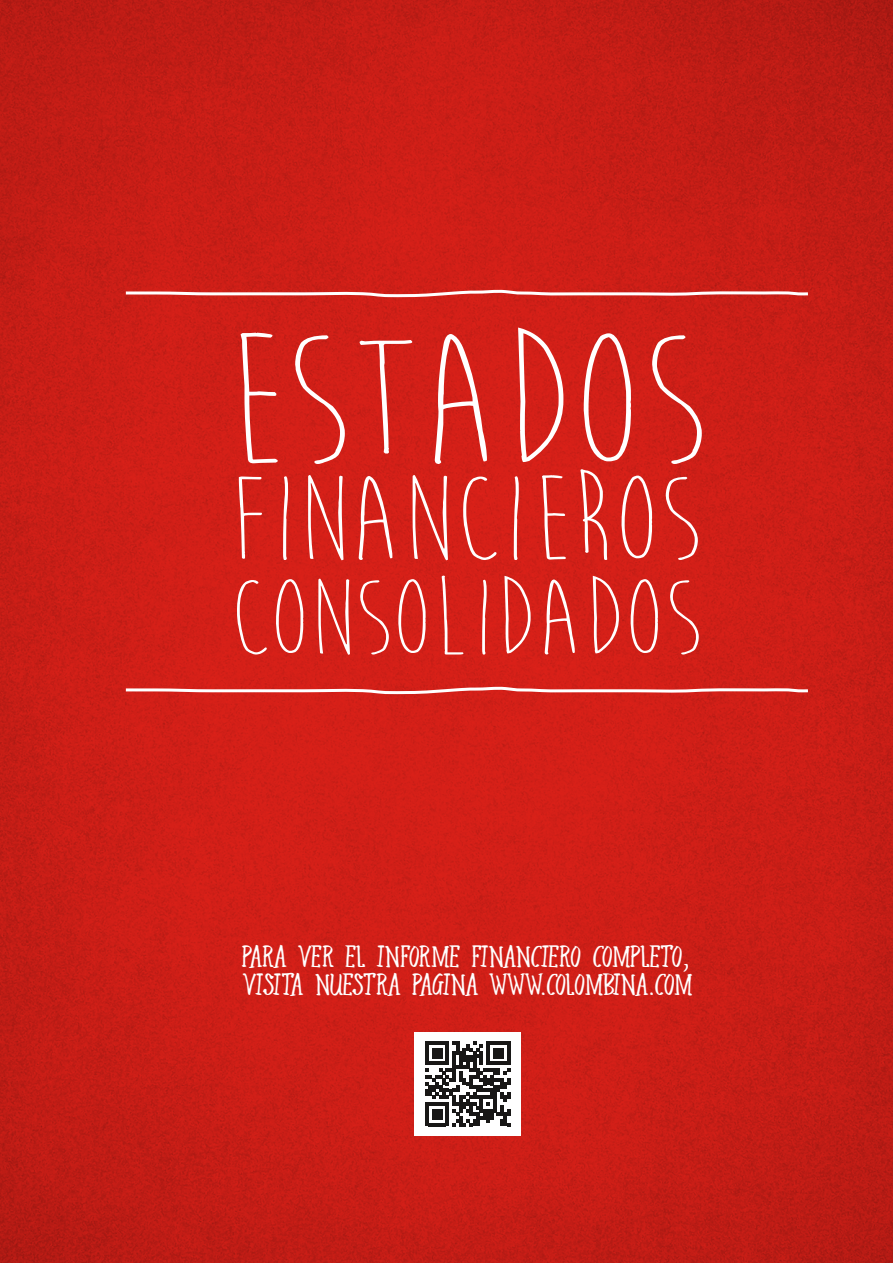
<style>
.page{position:relative;width:893px;height:1263px;background:#fff}
.page>*{position:absolute;margin:0;border:0;box-sizing:border-box;transform-origin:0 0}
.t1{font:195px "Moon Flower";letter-spacing:-.02em;color:#fff;scale:1.27 1}
.t2{font:126px "Moon Flower";letter-spacing:-.02em;color:#fff;scale:1.27 1}
.t3{font:112.5px "Moon Flower";letter-spacing:-.02em;color:#fff;scale:1.27 1}
.t4{font:33px/27.9px "Chicken Fried Steak";letter-spacing:-.02em;color:#fff}
</style>
<div class="page">
<img style="left:0;top:0;width:893px;height:1263px">
<svg style="left:123px;top:686px;width:688px;height:10px"></svg>
<svg style="left:123px;top:289px;width:688px;height:10px"></svg>
<div style="left:414px;top:1032px;width:107px;height:103px;background:#fff"></div>
<svg style="left:425px;top:1041px;width:85px;height:85px"></svg>
<h1 class="t1" style="left:221px;top:301px;width:388px">ESTADOS</h1>
<h2 class="t2" style="left:228px;top:454px;width:376px">FINANCIEROS</h2>
<h3 class="t3" style="left:228px;top:560px;width:377px">CONSOLIDADOS</h3>
<p class="t4" style="left:242px;top:943px;width:453px">PARA VER EL INFORME FINANCIERO COMPLETO,<br>VISITA NUESTRA PAGINA WWW.COLOMBINA.COM</p>
</div>
